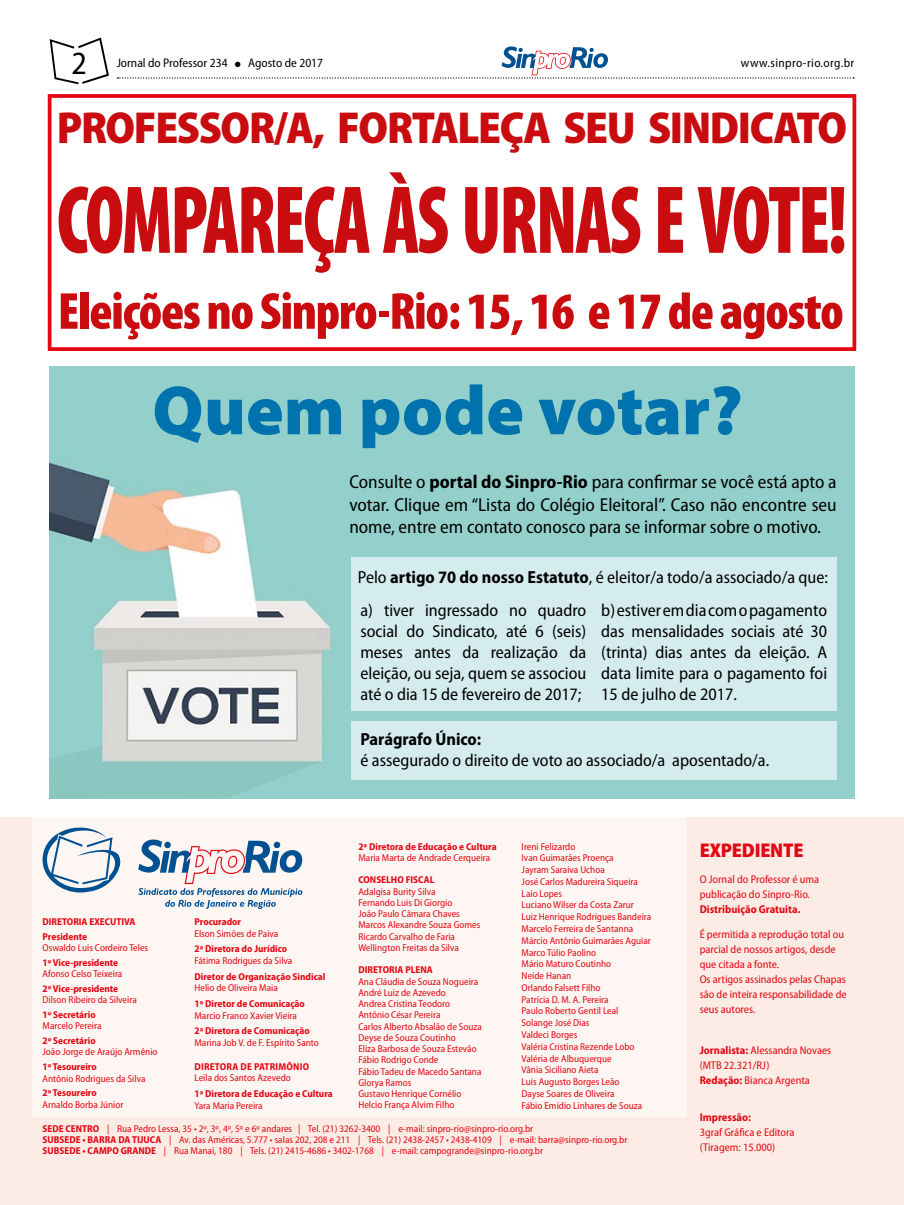
<style>
.page{position:relative;width:904px;height:1205px;background:#fff}
.page>*{position:absolute;margin:0;border:0;box-sizing:border-box;transform-origin:0 0}
.t1{font:900 condensed 97.5px "Myriad Pro";letter-spacing:-.03em;color:#c90c0f;scale:.8 1}
.t2{font:900 70.12px "Myriad Pro";color:#0072ae}
.t3{font:900 condensed 52.38px "Myriad Pro";letter-spacing:-.025em;color:#c90c0f}
.t4{font:900 semi-condensed 45px "Myriad Pro";letter-spacing:-.03em;color:#c90c0f}
.t5{font:semi-condensed 32.5px "Myriad Pro";color:#000}
.t6{font:900 semi-condensed 19.88px "Myriad Pro";letter-spacing:-.01em;color:#e30613}
.t7{font:semi-condensed 18.75px/22.5px "Myriad Pro";color:#000;text-align:justify}
.t8{font:semi-condensed 17.5px/21px "Myriad Pro";color:#000;text-align:justify}
.t9{font:700 semi-condensed 17.5px "Myriad Pro";color:#000}
.t10{font:semi-condensed 12.5px "Myriad Pro";color:#000}
.t11{font:semi-condensed 12.5px "Myriad Pro";letter-spacing:.03em;color:#000}
.t12{font:semi-condensed 11.25px/15px "Myriad Pro";color:#e30613}
.t13{font:700 semi-condensed 11.25px "Myriad Pro";color:#e30613}
.t14{font:semi-condensed 10px/11.8px "Myriad Pro";color:#e30613}
.t15{font:700 semi-condensed 10px/14.8px "Myriad Pro";color:#e30613}
.s1{font-weight:700}
</style>
<div class="page">
<svg style="left:117px;top:46px;width:737px;height:33px"></svg>
<svg style="left:50px;top:38px;width:59px;height:46px"></svg>
<img style="left:50px;top:366px;width:804px;height:432px">
<div style="left:351px;top:721px;width:485px;height:58px;background:#d5ecee"></div>
<div style="left:351px;top:557px;width:485px;height:154px;background:#d5ecee"></div>
<div style="left:0;top:817px;width:904px;height:388px;background:#fdece5"></div>
<div style="left:33px;top:817px;width:654px;height:300px;background:#fef6f2"></div>
<svg style="left:42px;top:827px;width:79px;height:65px"></svg>
<svg style="left:138px;top:839px;width:164px;height:70px"></svg>
<div style="left:48px;top:94px;width:808px;height:257px;background:#fff;border:4px solid #e30613"></div>
<h3 class="t5" style="left:72px;top:46px;width:17px">2</h3>
<p class="t10" style="left:117px;top:56px;width:208px">Jornal do Professor 234 ● Agosto de 2017</p>
<p class="t11" style="left:741px;top:56px;width:115px">www.sinpro-rio.org.br</p>
<h3 class="t4" style="left:57px;top:102px;width:791px">PROFESSOR/A, FORTALEÇA SEU SINDICATO</h3>
<h1 class="t1" style="left:57px;top:166px;width:989px">COMPAREÇA ÀS URNAS E VOTE!</h1>
<h3 class="t3" style="left:58px;top:282px;width:787px">Eleições no Sinpro-Rio: 15, 16 e 17 de agosto</h3>
<h2 class="t2" style="left:152px;top:371px;width:592px">Quem pode votar?</h2>
<h3 class="t7" style="left:349px;top:471px;width:489px">Consulte o <span class="s1">portal do Sinpro-Rio</span> para confirmar se você está apto a votar. Clique em “Lista do Colégio Eleitoral”. Caso não encontre seu nome, entre em contato conosco para se informar sobre o motivo.</h3>
<h3 class="t8" style="left:358px;top:567px;width:472px">Pelo <span class="s1">artigo 70 do nosso Estatuto</span>, é eleitor/a todo/a associado/a que:</h3>
<h3 class="t8" style="left:360px;top:600px;width:227px">a) tiver ingressado no quadro social do Sindicato, até 6 (seis) meses antes da realização da eleição, ou seja, quem se associou até o dia 15 de fevereiro de 2017;</h3>
<h3 class="t8" style="left:601px;top:600px;width:227px">b) estiver em dia com o pagamento das mensalidades sociais até 30 (trinta) dias antes da eleição. A data limite para o pagamento foi 15 de julho de 2017.</h3>
<h3 class="t9" style="left:360px;top:729px;width:122px">Parágrafo Único:</h3>
<h3 class="t8" style="left:360px;top:750px;width:410px">é assegurado o direito de voto ao associado/a aposentado/a.</h3>
<p class="t14" style="left:521px;top:840px;width:131px">Ireni Felizardo<br>Ivan Guimarães Proença<br>Jayram Saraiva Uchoa<br>José Carlos Madureira Siqueira<br>Laio Lopes<br>Luciano Wilser da Costa Zarur<br>Luiz Henrique Rodrigues Bandeira<br>Marcelo Ferreira de Santanna<br>Márcio Antônio Guimarães Aguiar<br>Marco Túlio Paolino<br>Mário Maturo Coutinho<br>Neide Hanan<br>Orlando Falsett Filho<br>Patrícia D. M. A. Pereira<br>Paulo Roberto Gentil Leal<br>Solange José Dias<br>Valdeci Borges<br>Valéria Cristina Rezende Lobo<br>Valéria de Albuquerque<br>Vânia Siciliano Aieta<br>Luis Augusto Borges Leão<br>Dayse Soares de Oliveira<br>Fábio Emídio Linhares de Souza</p>
<p class="t14" style="left:43px;top:1123px;width:586px;line-height:11.2px"><span class="s1">SEDE CENTRO</span> | Rua Pedro Lessa, 35 • 2º, 3º, 4º, 5º e 6º andares | Tel. (21) 3262-3400 | e-mail: sinpro-rio@sinpro-rio.org.br<br><span class="s1">SUBSEDE • BARRA DA TIJUCA</span> | Av. das Américas, 5.777 • salas 202, 208 e 211 | Tels. (21) 2438-2457 • 2438-4109 | e-mail: barra@sinpro-rio.org.br<br><span class="s1">SUBSEDE • CAMPO GRANDE</span> | Rua Manaí, 180 | Tels. (21) 2415-4686 • 3402-1768 | e-mail: campogrande@sinpro-rio.org.br</p>
<p class="t15" style="left:358px;top:839px;width:140px">2ª Diretora de Educação e Cultura</p>
<p class="t14" style="left:358px;top:852px;width:133px">Maria Marta de Andrade Cerqueira</p>
<p class="t15" style="left:358px;top:873px;width:77px">CONSELHO FISCAL</p>
<p class="t14" style="left:358px;top:886px;width:124px;line-height:11.2px">Adalgisa Burity Silva<br>Fernando Luis Di Giorgio<br>João Paulo Câmara Chaves<br>Marcos Alexandre Souza Gomes<br>Ricardo Carvalho de Faria<br>Wellington Freitas da Silva</p>
<p class="t15" style="left:358px;top:963px;width:76px">DIRETORIA PLENA</p>
<p class="t14" style="left:358px;top:976px;width:125px;line-height:11.2px">Ana Cláudia de Souza Nogueira<br>André Luiz de Azevedo<br>Andrea Cristina Teodoro<br>Antônio César Pereira<br>Carlos Alberto Absalão de Souza<br>Deyse de Souza Coutinho<br>Eliza Barbosa de Souza Estevão<br>Fábio Rodrigo Conde<br>Fábio Tadeu de Macedo Santana<br>Glorya Ramos<br>Gustavo Henrique Cornélio<br>Helcio França Alvim Filho</p>
<p class="t15" style="left:194px;top:914px;width:48px">Procurador</p>
<p class="t14" style="left:194px;top:928px;width:85px">Elson Simões de Paiva</p>
<p class="t15" style="left:194px;top:942px;width:94px">2ª Diretora do Jurídico</p>
<p class="t14" style="left:194px;top:955px;width:99px">Fátima Rodrigues da Silva</p>
<p class="t15" style="left:194px;top:969px;width:132px">Diretor de Organização Sindical</p>
<p class="t14" style="left:194px;top:982px;width:85px">Helio de Oliveira Maia</p>
<p class="t15" style="left:194px;top:996px;width:112px">1º Diretor de Comunicação</p>
<p class="t14" style="left:194px;top:1009px;width:104px">Marcio Franco Xavier Vieira</p>
<p class="t15" style="left:194px;top:1023px;width:117px">2ª Diretora de Comunicação</p>
<p class="t14" style="left:194px;top:1037px;width:126px">Marina Job V. de F. Espírito Santo</p>
<p class="t15" style="left:195px;top:1059px;width:13px">Diretora</p>
<p class="t15" style="left:240px;top:1059px;width:25px">de Patri</p>
<p class="t15" style="left:278px;top:1059px;width:21px">mônio</p>
<p class="t14" style="left:194px;top:1072px;width:98px">Leila dos Santos Azevedo</p>
<p class="t15" style="left:194px;top:1086px;width:140px">1ª Diretora de Educação e Cultura</p>
<p class="t14" style="left:194px;top:1099px;width:70px">Yara Maria Pereira</p>
<p class="t15" style="left:43px;top:914px;width:95px">DIRETORIA EXECUTIVA<br>Presidente</p>
<p class="t14" style="left:43px;top:942px;width:107px">Oswaldo Luis Cordeiro Teles</p>
<p class="t15" style="left:43px;top:955px;width:77px">1º Vice-presidente</p>
<p class="t14" style="left:43px;top:968px;width:81px">Afonso Celso Teixeira</p>
<p class="t15" style="left:43px;top:981px;width:77px">2º Vice-presidente</p>
<p class="t14" style="left:43px;top:994px;width:96px">Dilson Ribeiro da Silveira</p>
<p class="t15" style="left:43px;top:1007px;width:55px">1º Secretário</p>
<p class="t14" style="left:43px;top:1020px;width:61px">Marcelo Pereira</p>
<p class="t15" style="left:43px;top:1033px;width:55px">2º Secretário</p>
<p class="t14" style="left:43px;top:1046px;width:116px">João Jorge de Araújo Armênio</p>
<p class="t15" style="left:43px;top:1059px;width:56px">1º Tesoureiro</p>
<p class="t14" style="left:43px;top:1072px;width:104px">Antônio Rodrigues da Silva</p>
<p class="t15" style="left:43px;top:1085px;width:56px">2º Tesoureiro</p>
<p class="t14" style="left:43px;top:1098px;width:82px">Arnaldo Borba Júnior</p>
<h3 class="t6" style="left:700px;top:839px;width:105px">EXPEDIENTE</h3>
<p class="t12" style="left:699px;top:871px;width:121px">O Jornal do Professor é uma publicação do Sinpro-Rio.</p>
<p class="t13" style="left:699px;top:902px;width:102px">Distribuição Gratuita.</p>
<p class="t12" style="left:699px;top:926px;width:148px">É permitida a reprodução total ou parcial de nossos artigos, desde que citada a fonte.<br>Os artigos assinados pelas Chapas são de inteira responsabilidade de seus autores.</p>
<p class="t12" style="left:699px;top:1043px;width:133px"><span class="s1">Jornalista:</span> Alessandra Novaes (MTB 22.321/RJ)<br><span class="s1">Redação:</span> Bianca Argenta</p>
<p class="t13" style="left:699px;top:1111px;width:53px">Impressão:</p>
<p class="t12" style="left:699px;top:1125px;width:96px">3graf Gráfica e Editora (Tiragem: 15.000)</p>
</div>
